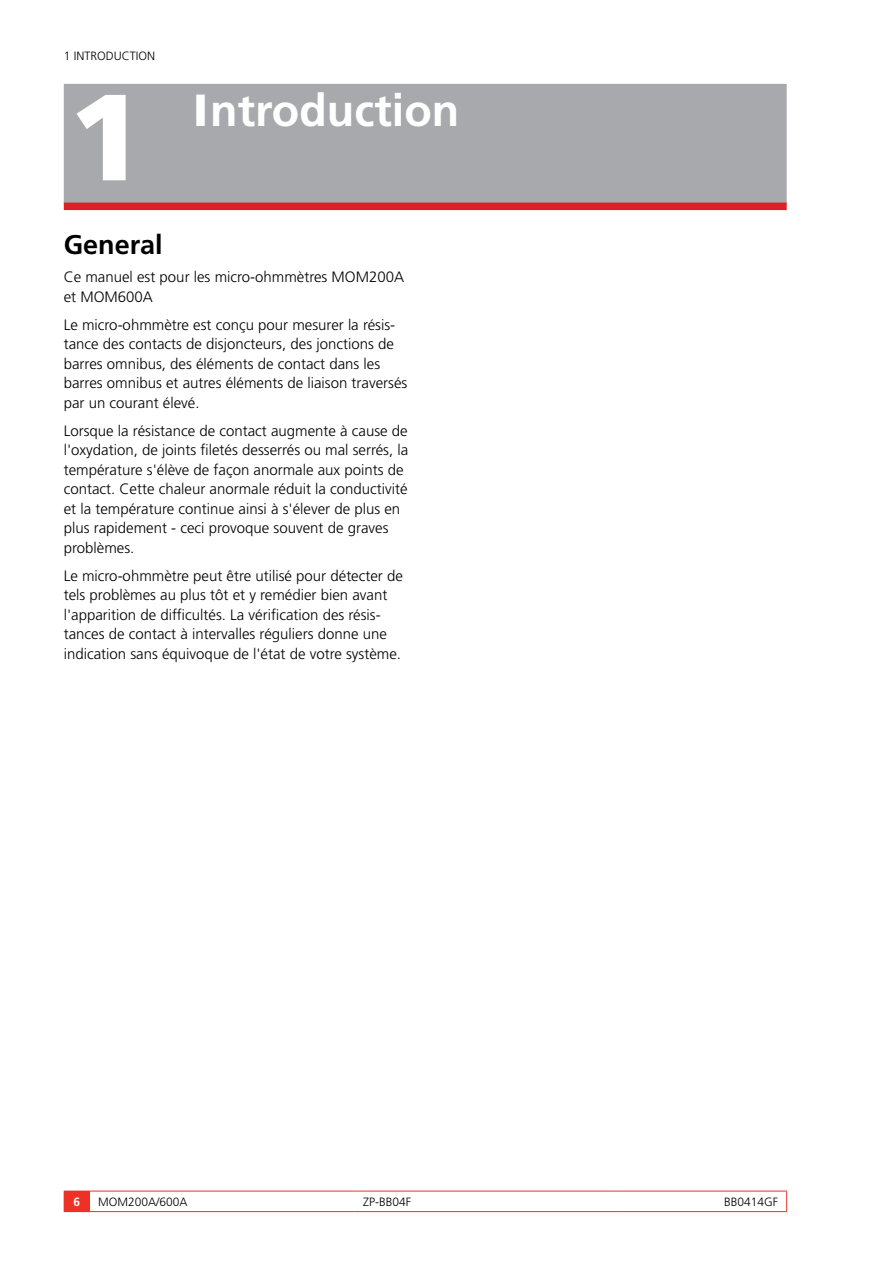
<style>
.page{position:relative;width:893px;height:1263px;background:#fff}
.page>*{position:absolute;margin:0;border:0;box-sizing:border-box;transform-origin:0 0}
.t1{font:900 122.4px "Frutiger LT Std";color:#fff}
.t2{font:700 45px "Frutiger LT Std";color:#fff}
.t3{font:700 27px "Frutiger LT Std";color:#000}
.t4{font:300 15px/19.5px "Frutiger LT Std";color:#000}
.t5{font:300 12px "Frutiger LT Std";color:#000}
.t6{font:700 12px "Frutiger LT Std";color:#fff}
.s1{font-weight:900}
</style>
<div class="page">
<svg style="left:64px;top:1191px;width:26px;height:21px"></svg>
<hr style="left:90px;top:1191px;width:265px;height:1px;background:#ee3124">
<hr style="left:90px;top:1211px;width:265px;height:1px;background:#ee3124">
<hr style="left:355px;top:1191px;width:265px;height:1px;background:#ee3124">
<hr style="left:355px;top:1211px;width:265px;height:1px;background:#ee3124">
<hr style="left:620px;top:1191px;width:167px;height:1px;background:#ee3124">
<svg style="left:786px;top:1191px;width:1px;height:20px"></svg>
<hr style="left:620px;top:1211px;width:167px;height:1px;background:#ee3124">
<div style="left:64px;top:84px;width:723px;height:120px;background:#a7a9ac"></div>
<div style="left:64px;top:203px;width:723px;height:7px;background:#df1e26"></div>
<p class="t5" style="left:64px;top:49px;width:21px">1 Introduction</p>
<h1 class="t1" style="left:69px;top:64px;width:76px">1</h1>
<h2 class="t2" style="left:193px;top:84px;width:268px"><span class="s1">I</span>ntroduction</h2>
<h3 class="t3" style="left:64px;top:229px;width:101px">General</h3>
<p class="t4" style="left:64px;top:267px;width:342px">Ce manuel est pour les micro-ohmmètres MOM200A et MOM600A</p>
<p class="t4" style="left:64px;top:315px;width:345px">Le micro-ohmmètre est conçu pour mesurer la résis&shy;tance des contacts de disjoncteurs, des jonctions de barres omnibus, des éléments de contact dans les barres omnibus et autres éléments de liaison traversés par un courant élevé.</p>
<p class="t4" style="left:64px;top:421px;width:346px">Lorsque la résistance de contact augmente à cause de l'oxydation, de joints filetés desserrés ou mal serrés, la température s'élève de façon anormale aux points de contact. Cette chaleur anormale réduit la conductivité et la température continue ainsi à s'élever de plus en plus rapidement - ceci provoque souvent de graves problèmes.</p>
<p class="t4" style="left:64px;top:566px;width:341px">Le micro-ohmmètre peut être utilisé pour détecter de tels problèmes au plus tôt et y remédier bien avant l'apparition de difficultés. La vérification des résis&shy;tances de contact à intervalles réguliers donne une indication sans équivoque de l'état de votre système.</p>
<p class="t6" style="left:73px;top:1194px;width:8px">6</p>
<p class="t5" style="left:98px;top:1195px;width:91px">MOM200A/600A</p>
<p class="t5" style="left:363px;top:1195px;width:50px">ZP-BB04F</p>
<p class="t5" style="left:724px;top:1195px;width:54px">BB0414Gf</p>
</div>
